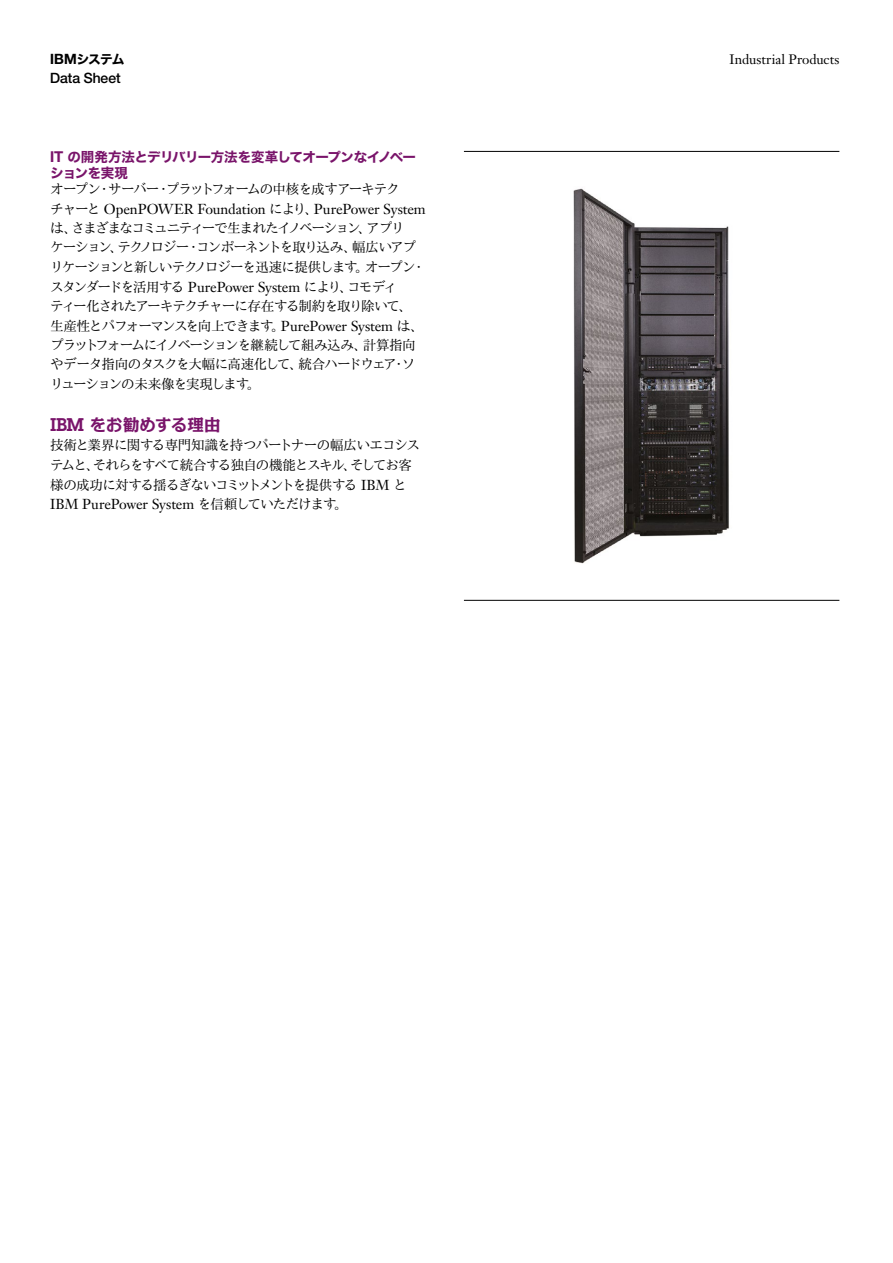
<style>
.page{position:relative;width:893px;height:1263px;background:#fff}
.page>*{position:absolute;margin:0;border:0;box-sizing:border-box;transform-origin:0 0}
.t1{font:700 16.5px "Kakumin Pro";color:#79146a}
.t2{font:14.25px "Janson Text LT Pro";letter-spacing:-.015em;color:#000}
.t3{font:500 14.25px "Helv Neuefor IBM";color:#000}
.t4{font:500 13.5px/19.5px "TB Min Pro";letter-spacing:-.08em;color:#000}
.t5{font:13.5px/16.5px "Hira Kaku Std N W7";letter-spacing:-.045em;color:#79146a}
.t6{font:13.5px "Janson Text LT Pro";letter-spacing:-.005em;color:#000}
.t7{font:12.75px "Hira Kaku Std N W7";color:#000}
.s1{font-family:"Helv Neuefor IBM";font-weight:700;font-size:14.25px}
.s2{font-family:"Helv Neuefor IBM";font-weight:700;font-size:15px}
.s3{font-family:"TB Min Pro";font-weight:500;font-size:13.5px}
.s4{font-family:"Janson Text LT Pro";font-weight:400;font-size:14.25px}
.s5{font-family:"Lubalinfor IBM";font-weight:600;font-size:18px}
</style>
<div class="page">
<hr style="left:464px;top:151px;width:375px;height:1px;background:#000">
<hr style="left:464px;top:600px;width:375px;height:1px;background:#000">
<img style="left:573px;top:188px;width:157px;height:376px">
<p class="t7" style="left:50px;top:49px;width:76px"><span class="s1">IBM</span>システム</p>
<p class="t6" style="left:730px;top:51px;width:111px">Industrial Products</p>
<p class="t3" style="left:50px;top:70px;width:72px">Data Sheet</p>
<h2 class="t5" style="left:50px;top:149px;width:367px"><span class="s2">IT</span> の開発方法とデリバリー方法を変革してオープンなイノベーションを実現</h2>
<p class="t4" style="left:50px;top:179px;width:351px">オープン・サーバー・プラットフォームの中核を成すアーキテク</p>
<p class="t2" style="left:50px;top:200px;width:377px"><span class="s3">チャーと</span> OpenPOWER Foundation <span class="s3">により、</span>PurePower System</p>
<p class="t4" style="left:50px;top:217px;width:377px">は、さまざまなコミュニティーで生まれたイノベーション、アプリ<br>ケーション、テクノロジー・コンポーネントを取り込み、幅広いアプリケーションと新しいテクノロジーを迅速に提供します。オープン・スタンダードを活用する <span class="s4">PurePower System</span> により、コモディ<br>ティー化されたアーキテクチャーに存在する制約を取り除いて、生産性とパフォーマンスを向上できます。<span class="s4">PurePower System</span> は、プラットフォームにイノベーションを継続して組み込み、計算指向やデータ指向のタスクを大幅に高速化して、統合ハードウェア・ソリューションの未来像を実現します。</p>
<h2 class="t1" style="left:50px;top:412px;width:172px"><span class="s5">IBM</span> をお勧めする理由</h2>
<p class="t4" style="left:50px;top:435px;width:371px">技術と業界に関する専門知識を持つパートナーの幅広いエコシステムと、それらをすべて統合する独自の機能とスキル、そしてお客様の成功に対する揺るぎないコミットメントを提供する <span class="s4">IBM</span> と</p>
<p class="t2" style="left:50px;top:495px;width:299px">IBM PurePower System <span class="s3">を信頼していただけます。</span></p>
</div>
